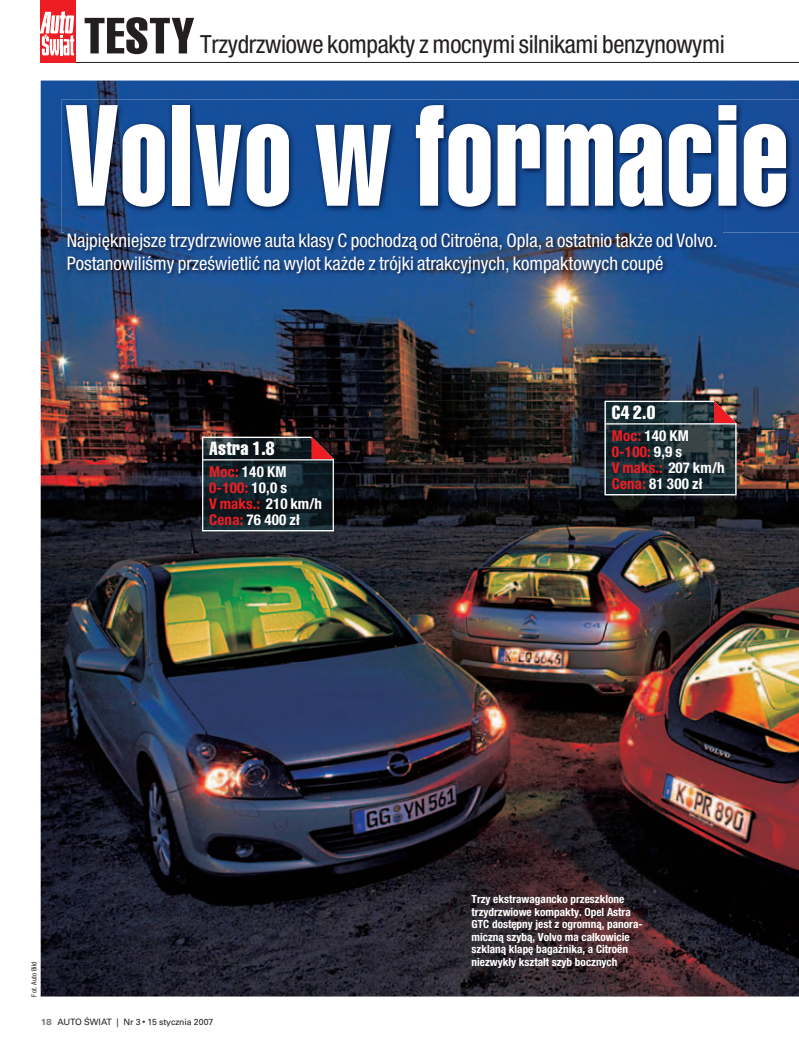
<style>
.page{position:relative;width:799px;height:1046px;background:#fff}
.page>*{position:absolute;margin:0;border:0;box-sizing:border-box;transform-origin:0 0}
.t1{font:141.25px "Helvetica LT Pl Extra Compressed";letter-spacing:.015em;color:#fff}
.t2{font:condensed 25px "Helvetica Neue LT Pl";letter-spacing:-.015em;color:#231f20}
.t3{font:condensed 18.75px/23.1px "Helvetica Neue LT Pl";color:#fff}
.t4{font:extra-condensed 18.75px "Helvetica LT Pl";letter-spacing:.015em;color:#fff}
.t5{font:700 condensed 15px/16.2px "Helvetica Neue LT Pl";letter-spacing:.015em;color:#fff}
.t6{font:700 condensed 11.25px/12.5px "Helvetica Neue LT Pl";color:#fff}
.t7{font:8.75px "Univers LT Pl";letter-spacing:-.01em;color:#231f20}
.t8{font:condensed 6.88px "Helvetica Neue LT Pl";letter-spacing:.015em;color:#231f20}
.s1{font-family:"Helvetica LT Pl";font-stretch:extra-condensed;font-size:50px}
.s2{color:#ee1d23}
.s3{font-weight:900;color:#808285}
.s4{font-size:6.25px}
</style>
<div class="page">
<img style="left:41px;top:81px;width:757px;height:915px">
<hr style="left:75px;top:62px;width:723px;height:1px;background:#231f20">
<div style="left:41px;top:0;width:35px;height:63px;background:#ee1d23"></div>
<div style="left:41px;top:10px;width:34px;height:48px;background:linear-gradient(to right,#ee1d23,#ee1d23)"></div>
<svg style="left:41px;top:11px;width:33px;height:44px"></svg>
<img style="left:61px;top:100px;width:737px;height:133px">
<img style="left:65px;top:230px;width:656px;height:49px">
<svg style="left:201px;top:436px;width:133px;height:96px"></svg>
<hr style="left:202px;top:459px;width:132px;height:1px;background:#fff">
<svg style="left:603px;top:400px;width:133px;height:96px"></svg>
<hr style="left:604px;top:423px;width:132px;height:1px;background:#fff">
<h2 class="t2" style="left:84px;top:35px;width:642px"><span class="s1">TESTY</span> Trzydrzwiowe kompakty z mocnymi silnikami benzynowymi</h2>
<h1 class="t1" style="left:66px;top:104px;width:724px">Volvo w formacie</h1>
<h3 class="t3" style="left:67px;top:230px;width:652px">Najpiękniejsze trzydrzwiowe auta klasy C pochodzą od Citroëna, Opla, a ostatnio także od Volvo.<br>Postanowiliśmy prześwietlić na wylot każde z trójki atrakcyjnych, kompaktowych coupé</h3>
<h3 class="t4" style="left:209px;top:441px;width:67px">Astra 1.8</h3>
<h3 class="t5" style="left:209px;top:464px;width:114px"><span class="s2">Moc:</span> 140 KM<br><span class="s2">0-100:</span> 10,0 s<br><span class="s2">V maks.:</span> 210 km/h<br><span class="s2">Cena:</span> 76 400 z∏</h3>
<p class="t8" style="left:31px;top:996px;width:37px;rotate:-90deg">Fot. Auto Bild</p>
<p class="t7" style="left:41px;top:1018px;width:174px"><span class="s3">18</span> AUTO ŚWIAT | Nr 3 <span class="s4">•</span> 15 stycznia 2007</p>
<h3 class="t4" style="left:611px;top:405px;width:45px">C4 2.0</h3>
<h3 class="t5" style="left:611px;top:428px;width:114px"><span class="s2">Moc:</span> 140 KM<br><span class="s2">0-100:</span> 9,9 s<br><span class="s2">V maks.:</span> 207 km/h<br><span class="s2">Cena:</span> 81 300 z∏</h3>
<p class="t6" style="left:471px;top:894px;width:172px">Trzy ekstrawagancko przeszklone trzydrzwiowe kompakty. Opel Astra GTC dostępny jest z ogromną, panora&shy;miczną szybą, Volvo ma całkowicie szklaną klapę bagażnika, a Citroën niezwykły kształt szyb bocznych</p>
</div>
